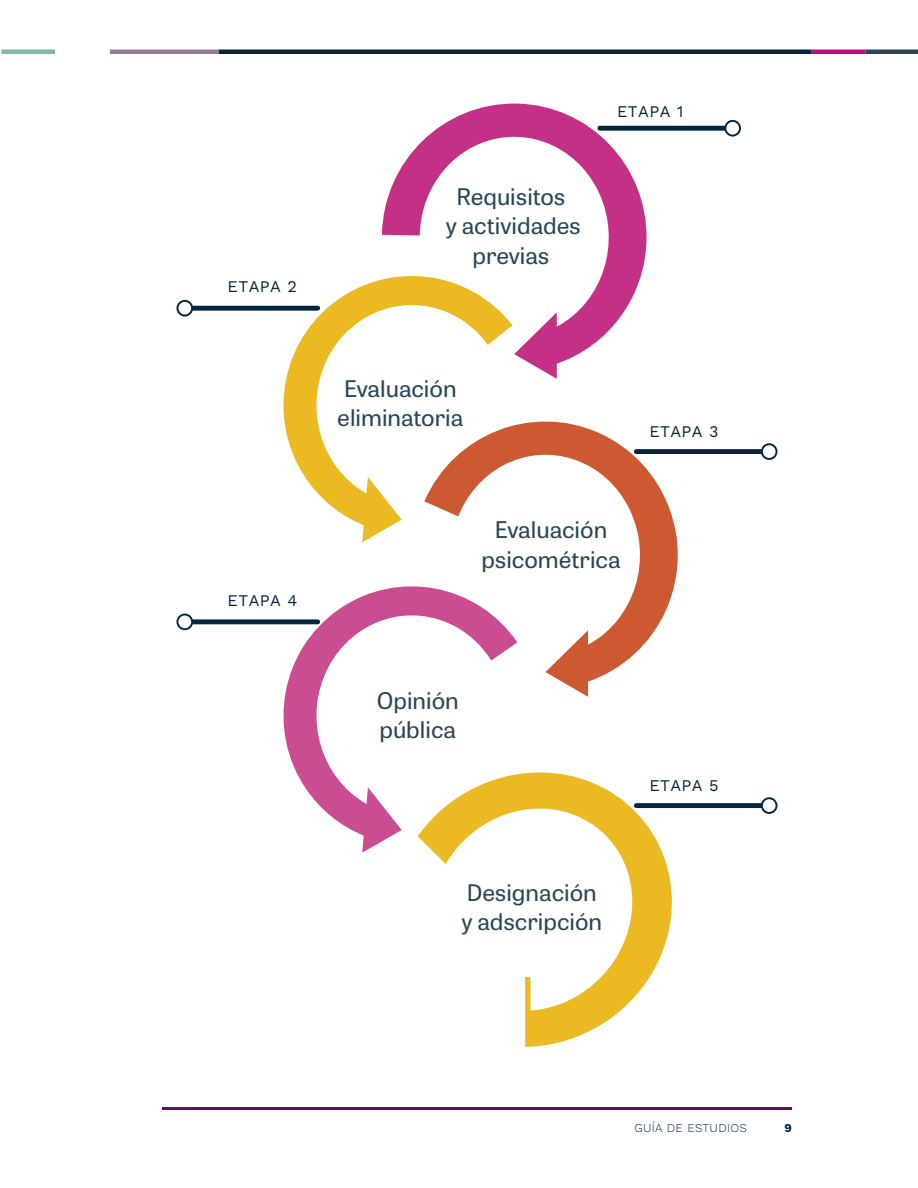
<style>
.page{position:relative;width:918px;height:1188px;background:#fff}
.page>*{position:absolute;margin:0;border:0;box-sizing:border-box;transform-origin:0 0}
.t1{font:22.8px/29.4px "Tablet Gothic Wide";color:#284658;text-align:center}
.t2{font:16.35px "Work Sans";letter-spacing:.025em;color:#06243e}
.t3{font:300 12px "Work Sans";letter-spacing:.025em;color:#06243e}
.t4{font:700 12px "Work Sans";color:#06243e}
</style>
<div class="page">
<hr style="left:162px;top:1107px;width:630px;height:3px;background:#660d6a">
<hr style="left:110px;top:50px;width:109px;height:4px;background:#967a94">
<hr style="left:219px;top:50px;width:592px;height:4px;background:#06243e">
<hr style="left:1px;top:50px;width:54px;height:4px;background:#80ba9e">
<hr style="left:811px;top:50px;width:55px;height:4px;background:#c00d85">
<hr style="left:866px;top:50px;width:52px;height:4px;background:#284658">
<svg style="left:512px;top:421px;width:166px;height:276px"></svg>
<svg style="left:382px;top:103px;width:266px;height:276px"></svg>
<svg style="left:267px;top:260px;width:245px;height:282px"></svg>
<div style="left:600px;top:126px;width:133px;height:5px;background:#06243e"></div>
<svg style="left:724px;top:120px;width:17px;height:17px"></svg>
<div style="left:636px;top:449px;width:134px;height:5px;background:#06243e"></div>
<svg style="left:761px;top:443px;width:17px;height:17px"></svg>
<div style="left:636px;top:803px;width:134px;height:5px;background:#06243e"></div>
<svg style="left:761px;top:797px;width:17px;height:17px"></svg>
<div style="left:184px;top:306px;width:134px;height:5px;background:#06243e"></div>
<svg style="left:176px;top:300px;width:17px;height:17px"></svg>
<div style="left:184px;top:619px;width:134px;height:5px;background:#06243e"></div>
<svg style="left:176px;top:614px;width:17px;height:16px"></svg>
<svg style="left:434px;top:772px;width:258px;height:275px"></svg>
<svg style="left:266px;top:569px;width:251px;height:284px"></svg>
<p class="t2" style="left:228px;top:277px;width:71px">ETAPA 2</p>
<p class="t2" style="left:228px;top:591px;width:71px">ETAPA 4</p>
<p class="t1" style="left:446px;top:181px;width:136px">Requisitos<br>y actividades previas</p>
<p class="t2" style="left:617px;top:102px;width:68px">ETAPA 1</p>
<p class="t1" style="left:337px;top:373px;width:128px">Evaluación eliminatoria</p>
<p class="t2" style="left:649px;top:422px;width:71px">ETAPA 3</p>
<p class="t1" style="left:481px;top:514px;width:141px">Evaluación psicométrica</p>
<p class="t1" style="left:377px;top:685px;width:84px;text-align:left">Opinión pública</p>
<p class="t1" style="left:461px;top:877px;width:142px;text-align:left">Designación y adscripción</p>
<p class="t2" style="left:649px;top:776px;width:71px">ETAPA 5</p>
<p class="t3" style="left:634px;top:1121px;width:114px">GUÍA DE ESTUDIOS</p>
<p class="t4" style="left:785px;top:1121px;width:9px">9</p>
</div>
